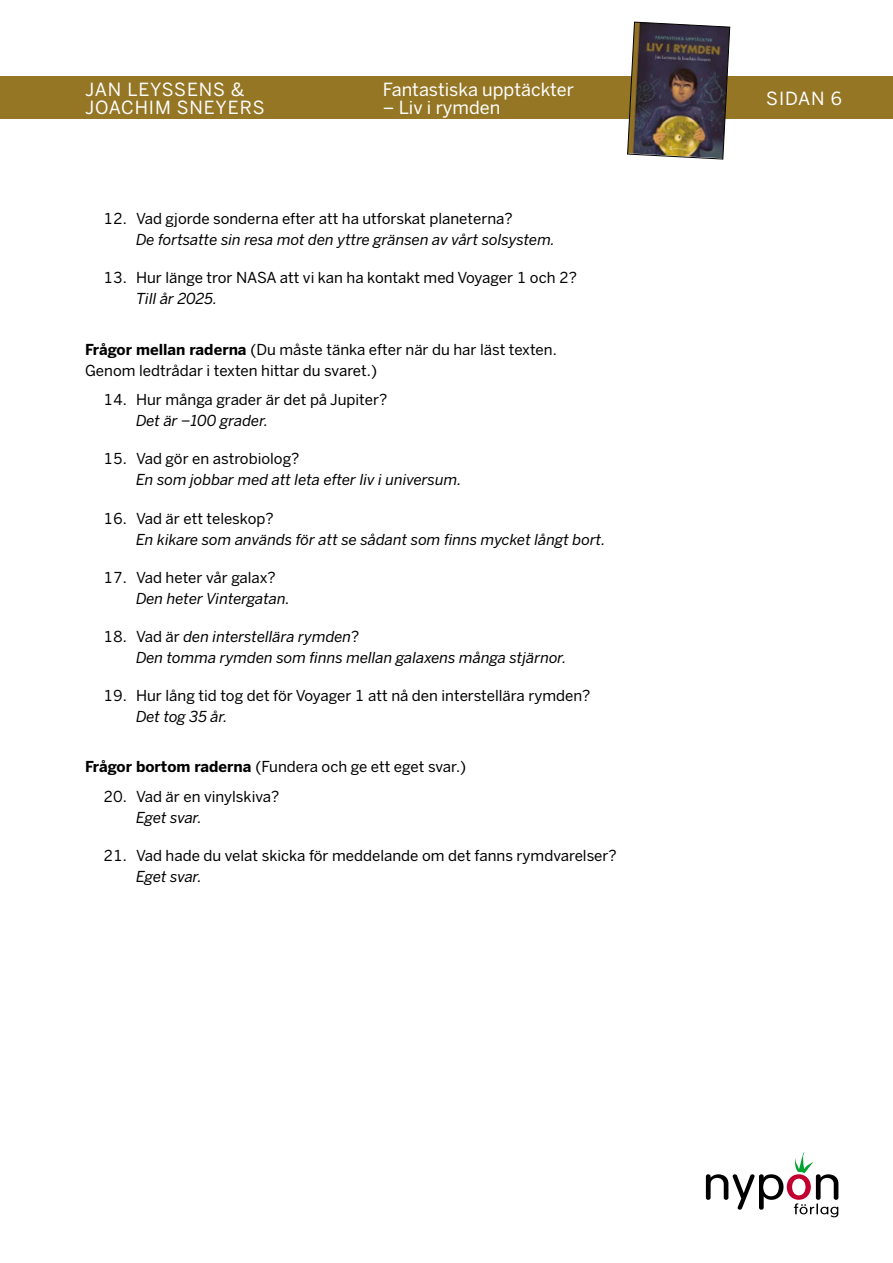
<style>
.page{position:relative;width:893px;height:1263px;background:#fff}
.page>*{position:absolute;margin:0;border:0;box-sizing:border-box;transform-origin:0 0}
.t1{font:18px "Benton Sans";letter-spacing:.005em;color:#fff}
.t2{font:18px/18px "Benton Sans";letter-spacing:.05em;color:#fff}
.t3{font:15px/21px "Benton Sans";color:#000}
.t4{font:italic 15px/21px "Benton Sans";color:#000}
.s1{font-weight:700}
.s2{font-style:normal}
</style>
<div class="page">
<svg style="left:706px;top:1152px;width:132px;height:65px"></svg>
<div style="left:0;top:77px;width:893px;height:42px;background:#947625"></div>
<img style="left:627px;top:21px;width:103px;height:139px">
<p class="t2" style="left:85px;top:80px;width:181px">JAN LEYSSENS &amp;<br>JOACHIM SNEYERS</p>
<p class="t1" style="left:766px;top:87px;width:77px">SIDAN 6</p>
<p class="t1" style="left:383px;top:78px;width:193px">Fantastiska upptäckter</p>
<p class="t1" style="left:383px;top:96px;width:119px">– Liv i rymden</p>
<p class="t3" style="left:103px;top:209px;width:411px">12. Vad gjorde sonderna efter att ha utforskat planeterna?</p>
<p class="t4" style="left:136px;top:230px;width:420px">De fortsatte sin resa mot den yttre gränsen av vårt solsystem.</p>
<p class="t3" style="left:103px;top:268px;width:475px">13. Hur länge tror NASA att vi kan ha kontakt med Voyager 1 och 2?</p>
<p class="t4" style="left:136px;top:289px;width:82px">Till år 2025.</p>
<p class="t3" style="left:85px;top:339px;width:473px"><span class="s1">Frågor mellan raderna</span> (Du måste tänka efter när du har läst texten.<br>Genom ledtrådar i texten hittar du svaret.)</p>
<p class="t3" style="left:103px;top:390px;width:285px">14. Hur många grader är det på Jupiter?</p>
<p class="t4" style="left:136px;top:411px;width:134px">Det är −100 grader.</p>
<p class="t3" style="left:103px;top:449px;width:198px">15. Vad gör en astrobiolog?</p>
<p class="t4" style="left:136px;top:470px;width:327px">En som jobbar med att leta efter liv i universum.</p>
<p class="t3" style="left:103px;top:508px;width:172px">16. Vad är ett teleskop?</p>
<p class="t4" style="left:136px;top:529px;width:471px">En kikare som används för att se sådant som finns mycket långt bort.</p>
<p class="t3" style="left:103px;top:567px;width:174px">17. Vad heter vår galax?</p>
<p class="t4" style="left:136px;top:588px;width:155px">Den heter Vintergatan.</p>
<p class="t4" style="left:136px;top:626px;width:432px;text-indent:-33px"><span class="s2">18. Vad är</span> den interstellära rymden<span class="s2">?<br></span>Den tomma rymden som finns mellan galaxens många stjärnor.</p>
<p class="t3" style="left:103px;top:685px;width:489px">19. Hur lång tid tog det för Voyager 1 att nå den interstellära rymden?</p>
<p class="t4" style="left:136px;top:706px;width:93px">Det tog 35 år.</p>
<p class="t3" style="left:85px;top:756px;width:383px"><span class="s1">Frågor bortom raderna</span> (Fundera och ge ett eget svar.)</p>
<p class="t3" style="left:103px;top:786px;width:178px">20. Vad är en vinylskiva?</p>
<p class="t4" style="left:136px;top:807px;width:67px">Eget svar.</p>
<p class="t3" style="left:103px;top:845px;width:515px">21. Vad hade du velat skicka för meddelande om det fanns rymdvarelser?</p>
<p class="t4" style="left:136px;top:866px;width:67px">Eget svar.</p>
</div>
